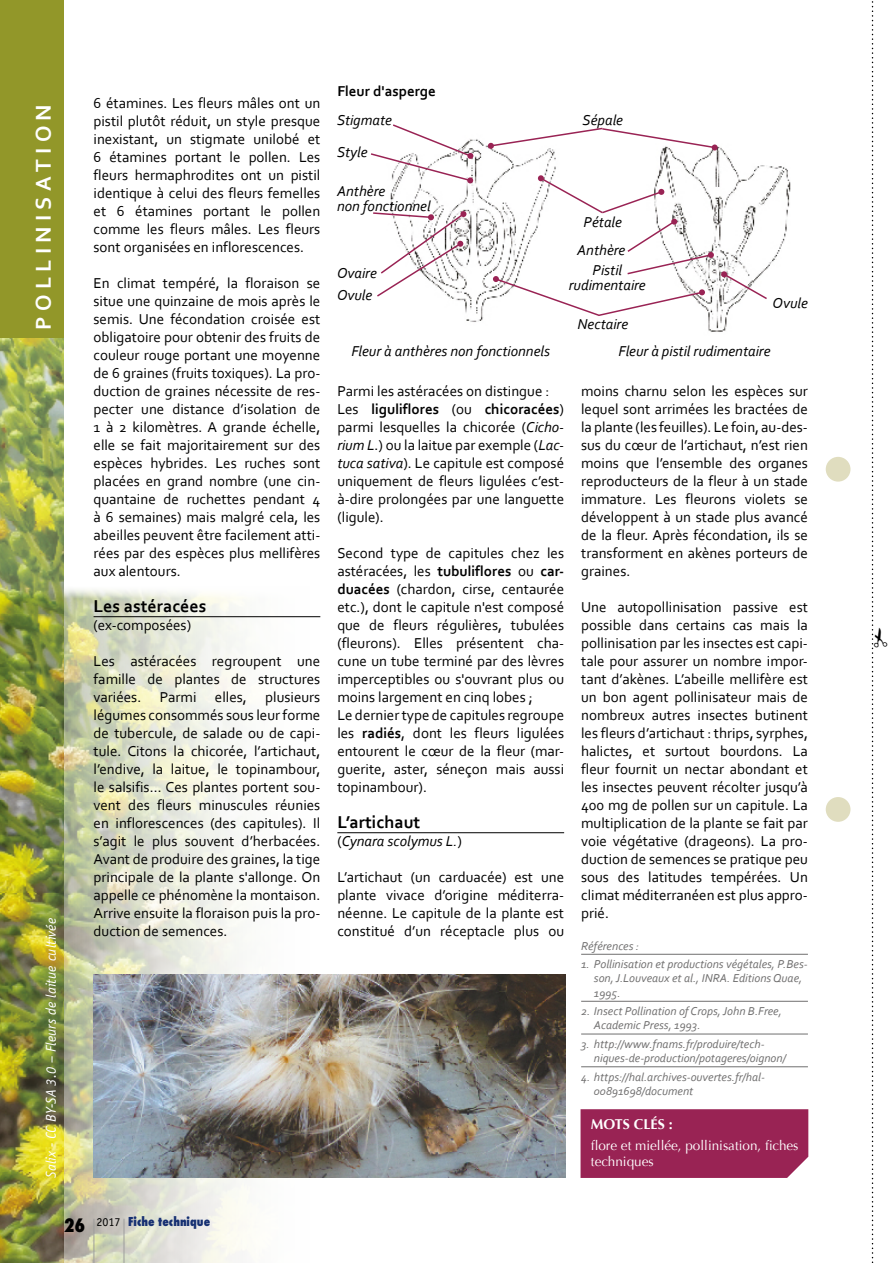
<style>
.page{position:relative;width:893px;height:1263px;background:#fff}
.page>*{position:absolute;margin:0;border:0;box-sizing:border-box;transform-origin:0 0}
.t1{font:700 22.5px "Corbel";letter-spacing:.24em;color:#fff}
.t2{font:700 18px "Corbel";color:#000}
.t3{font:15px/18px "Corbel";color:#000;text-align:justify}
.t4{font:italic 15px/15px "Corbel";color:#000}
.t5{font:700 15px "Corbel";color:#000}
.t6{font:italic 14.25px "Officina Sans";color:#fff}
.t7{font:700 14.25px "Optima";color:#fff}
.t8{font:13.5px/16.5px "Optima";color:#fff}
.t9{font:italic 12px/14.2px "Corbel";color:#706f6f}
.t10{font:800 condensed 12px "Futura";color:#163072}
.s1{font-size:18px;color:#000}
.s2{font-family:"Officina Sans";font-weight:400;font-stretch:normal;color:#000}
.s3{font-weight:700}
.s4{font-style:italic}
.s5{font-style:normal}
</style>
<div class="page">
<svg style="left:64px;top:589px;width:257px;height:674px"></svg>
<img style="left:0;top:338px;width:64px;height:925px">
<div style="left:0;top:0;width:64px;height:338px;background:#929729"></div>
<hr style="left:581px;top:954px;width:227px;height:1px;background:#706f6f">
<hr style="left:581px;top:1001px;width:227px;height:1px;background:#706f6f">
<hr style="left:581px;top:1034px;width:227px;height:1px;background:#706f6f">
<hr style="left:581px;top:1066px;width:227px;height:1px;background:#706f6f">
<div style="left:826px;top:797px;width:24px;height:25px;background:#e0ddbf;border-radius:50%"></div>
<div style="left:826px;top:457px;width:24px;height:25px;background:#e0ddbf;border-radius:50%"></div>
<div style="left:580px;top:1109px;width:228px;height:69px;background:#992354"></div>
<hr style="left:94px;top:616px;width:226px;height:1px;background:#000">
<hr style="left:337px;top:832px;width:227px;height:1px;background:#000">
<img style="left:390px;top:139px;width:401px;height:193px">
<svg style="left:371px;top:124px;width:102px;height:59px"></svg>
<svg style="left:373px;top:211px;width:93px;height:87px"></svg>
<svg style="left:488px;top:127px;width:230px;height:23px"></svg>
<svg style="left:721px;top:271px;width:48px;height:30px"></svg>
<svg style="left:493px;top:175px;width:221px;height:142px"></svg>
<img style="left:93px;top:974px;width:472px;height:204px">
<hr style="left:124px;top:1219px;width:1px;height:44px;background:#9d9d9c">
<hr style="left:94px;top:1219px;width:1px;height:44px;background:#9d9d9c">
<svg style="left:872px;top:1px;width:2px;height:1262px"></svg>
<h1 class="t1" style="left:29px;top:330px;width:228px;rotate:-90deg">POLLINISATION</h1>
<h1 class="t1" style="left:29px;top:279px;width:106px;rotate:-90deg">PRODUI</h1>
<p class="t6" style="left:43px;top:1178px;width:261px;rotate:-90deg">Salix - CC BY-SA 3.0 – Fleurs de laitue cultivée</p>
<p class="t3" style="left:94px;top:94px;width:228px">6 étamines. Les fleurs mâles ont un pistil plutôt réduit, un style presque inexistant, un stigmate unilobé et 6 étamines portant le pollen. Les fleurs hermaphrodites ont un pistil identique à celui des fleurs femelles et 6 étamines portant le pollen comme les fleurs mâles. Les fleurs sont organisées en inflorescences.</p>
<p class="t3" style="left:94px;top:274px;width:228px">En climat tempéré, la floraison se situe une quinzaine de mois après le semis. Une fécondation croisée est obligatoire pour obtenir des fruits de couleur rouge portant une moyenne de 6 graines (fruits toxiques). La pro&shy;duction de graines nécessite de res&shy;pecter une distance d’isolation de 1 à 2 kilomètres. A grande échelle, elle se fait majoritairement sur des espèces hybrides. Les ruches sont placées en grand nombre (une cin&shy;quantaine de ruchettes pendant 4 à 6 semaines) mais malgré cela, les abeilles peuvent être facilement atti&shy;rées par des espèces plus mellifères aux alentours.</p>
<p class="t2" style="left:94px;top:595px;width:114px">Les astéracées</p>
<p class="t3" style="left:94px;top:616px;width:99px">(ex-composées)</p>
<p class="t3" style="left:94px;top:652px;width:228px">Les astéracées regroupent une famille de plantes de structures variées. Parmi elles, plusieurs légumes consommés sous leur forme de tubercule, de salade ou de capi&shy;tule. Citons la chicorée, l’artichaut, l’endive, la laitue, le topinambour, le salsifis… Ces plantes portent sou&shy;vent des fleurs minuscules réunies en inflorescences (des capitules). Il s’agit le plus souvent d’herbacées.<br>Avant de produire des graines, la tige principale de la plante s'allonge. On appelle ce phénomène la montaison.<br>Arrive ensuite la floraison puis la pro&shy;duction de semences.</p>
<p class="t10" style="left:64px;top:1214px;width:148px"><span class="s1">26</span> <span class="s2">2017</span> Fiche technique</p>
<p class="t5" style="left:337px;top:82px;width:100px">Fleur d'asperge</p>
<p class="t4" style="left:337px;top:103px;width:57px;line-height:32px">Stigmate<br>Style</p>
<p class="t4" style="left:337px;top:183px;width:95px">Anthère<br>non fonctionnel</p>
<p class="t4" style="left:337px;top:261px;width:41px;line-height:22px">Ovaire<br>Ovule</p>
<p class="t4" style="left:582px;top:112px;width:42px">Sépale</p>
<p class="t4" style="left:577px;top:207px;width:50px;line-height:28px;text-align:center">Pétale<br>Anthère</p>
<p class="t4" style="left:569px;top:262px;width:78px;text-align:center">Pistil rudimentaire</p>
<p class="t4" style="left:577px;top:316px;width:52px">Nectaire</p>
<p class="t4" style="left:773px;top:295px;width:37px">Ovule</p>
<p class="t4" style="left:351px;top:344px;width:200px">Fleur à anthères non fonctionnels</p>
<p class="t4" style="left:618px;top:344px;width:153px">Fleur à pistil rudimentaire</p>
<p class="t3" style="left:337px;top:382px;width:228px;text-align:left">Parmi les astéracées on distingue :<br>Les <span class="s3">liguliflores</span> (ou <span class="s3">chicoracées</span>) parmi lesquelles la chicorée (<span class="s4">Cicho&shy;rium L</span>.) ou la laitue par exemple (<span class="s4">Lac&shy;tuca sativa</span>). Le capitule est composé uniquement de fleurs ligulées c’est&shy;à-dire prolongées par une languette (ligule).</p>
<p class="t3" style="left:337px;top:544px;width:228px;text-align:left">Second type de capitules chez les astéracées, les <span class="s3">tubuliflores</span> ou <span class="s3">car&shy;duacées</span> (chardon, cirse, centaurée etc.), dont le capitule n'est composé que de fleurs régulières, tubulées (fleurons). Elles présentent cha&shy;cune un tube terminé par des lèvres imperceptibles ou s'ouvrant plus ou moins largement en cinq lobes ;<br>Le dernier type de capitules regroupe les <span class="s3">radiés</span>, dont les fleurs ligulées entourent le cœur de la fleur (mar&shy;guerite, aster, séneçon mais aussi topinambour).</p>
<p class="t2" style="left:337px;top:811px;width:84px">L’artichaut</p>
<p class="t4" style="left:337px;top:833px;width:126px"><span class="s5">(</span>Cynara scolymus L.<span class="s5">)</span></p>
<p class="t3" style="left:337px;top:868px;width:228px">L’artichaut (un carduacée) est une plante vivace d’origine méditerra&shy;néenne. Le capitule de la plante est constitué d’un réceptacle plus ou</p>
<p class="t3" style="left:581px;top:382px;width:228px">moins charnu selon les espèces sur lequel sont arrimées les bractées de la plante (les feuilles). Le foin, au-des&shy;sus du cœur de l’artichaut, n’est rien moins que l’ensemble des organes reproducteurs de la fleur à un stade immature. Les fleurons violets se développent à un stade plus avancé de la fleur. Après fécondation, ils se transforment en akènes porteurs de graines.</p>
<p class="t3" style="left:581px;top:598px;width:228px">Une autopollinisation passive est possible dans certains cas mais la pollinisation par les insectes est capi&shy;tale pour assurer un nombre impor&shy;tant d’akènes. L’abeille mellifère est un bon agent pollinisateur mais de nombreux autres insectes butinent les fleurs d’artichaut : thrips, syrphes, halictes, et surtout bourdons. La fleur fournit un nectar abondant et les insectes peuvent récolter jusqu’à 400 mg de pollen sur un capitule. La multiplication de la plante se fait par voie végétative (drageons). La pro&shy;duction de semences se pratique peu sous des latitudes tempérées. Un climat méditerranéen est plus appro&shy;prié.</p>
<p class="t9" style="left:581px;top:938px;width:59px">Références :</p>
<p class="t9" style="left:594px;top:957px;width:215px;text-indent:-13px">1. Pollinisation et productions végétales, P.Bes&shy;son, J.Louveaux et al., INRA. Editions Quae,<br>1995.</p>
<p class="t9" style="left:594px;top:1004px;width:190px;text-indent:-13px">2. Insect Pollination of Crops, John B.Free,<br>Academic Press, 1993.</p>
<p class="t9" style="left:594px;top:1036px;width:194px;text-indent:-13px">3. http://www.fnams.fr/produire/tech&shy;niques-de-production/potageres/oignon/</p>
<p class="t9" style="left:594px;top:1069px;width:173px;text-indent:-13px">4. https://hal.archives-ouvertes.fr/hal-<br>00891698/document</p>
<p class="t7" style="left:591px;top:1116px;width:83px">MOTS CLÉS :</p>
<p class="t8" style="left:591px;top:1137px;width:209px">flore et miellée, pollinisation, fiches techniques</p>
</div>
